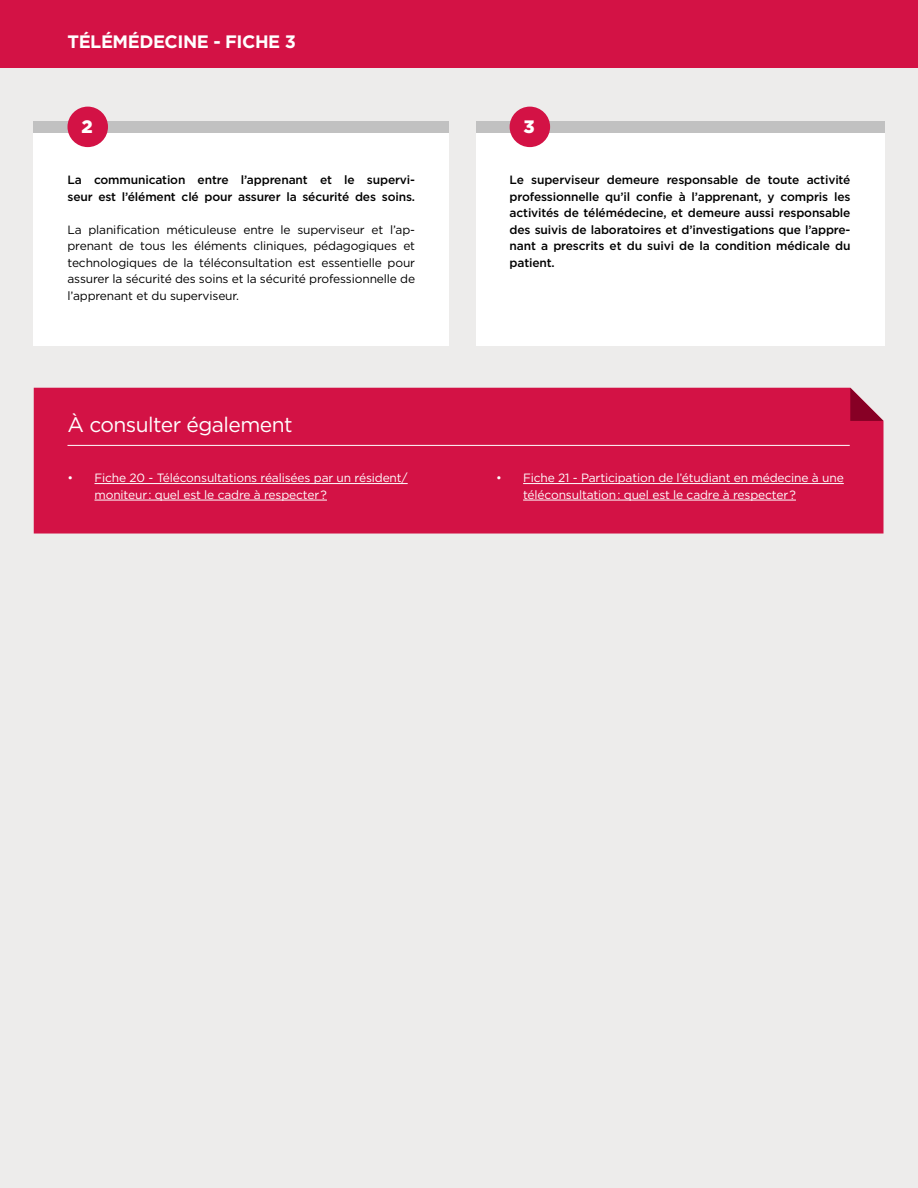
<style>
.page{position:relative;width:918px;height:1188px;background:#edeceb}
.page>*{position:absolute;margin:0;border:0;box-sizing:border-box;transform-origin:0 0}
.Section_Ligne_blanch{font:21px "Gotham";letter-spacing:-.025em;color:#fff}
.En-tête{font:700 18px "Gotham";letter-spacing:-.025em;color:#fff}
.Texte{font:900 18px "Gotham";color:#fff}
.LISTE_NIVEAU_1{font:500 12px/16.5px "Gotham";letter-spacing:-.01em;color:#000}
.LISTE_NIVEAU_1-2{font:12px/16.5px "Gotham";letter-spacing:-.01em;color:#000;text-align:justify}
.t1{font:12px/16.5px "Gotham";letter-spacing:-.01em;color:#fff}
</style>
<div class="page">
<div style="left:34px;top:388px;width:850px;height:146px;background:#d31245"></div>
<svg style="left:850px;top:388px;width:34px;height:33px"></svg>
<hr style="left:94px;top:483px;width:314px;height:1px;background:#fff">
<hr style="left:94px;top:500px;width:233px;height:1px;background:#fff">
<hr style="left:523px;top:483px;width:321px;height:1px;background:#fff">
<hr style="left:523px;top:500px;width:273px;height:1px;background:#fff">
<div style="left:34px;top:121px;width:415px;height:225px;background:#fff"></div>
<div style="left:34px;top:121px;width:415px;height:11px;background:#c1c1c1"></div>
<div style="left:68px;top:107px;width:40px;height:40px;background:#d31245;border-radius:50%"></div>
<div style="left:476px;top:122px;width:409px;height:224px;background:#fff"></div>
<div style="left:476px;top:121px;width:409px;height:11px;background:#c1c1c1"></div>
<div style="left:510px;top:107px;width:40px;height:40px;background:#d31245;border-radius:50%"></div>
<div style="left:0;top:0;width:918px;height:68px;background:#d31245"></div>
<hr style="left:68px;top:445px;width:782px;height:1px;background:#fff">
<p class="En-tête" style="left:68px;top:30px;width:230px">TÉLÉMÉDECINE - FICHE 3</p>
<p class="Texte" style="left:81px;top:114px;width:13px">2</p>
<p class="LISTE_NIVEAU_1" style="left:68px;top:171px;width:349px">La communication entre l’apprenant et le supervi&shy;seur est l’élément clé pour assurer la sécurité des soins.</p>
<p class="LISTE_NIVEAU_1-2" style="left:68px;top:221px;width:349px">La planification méticuleuse entre le superviseur et l’ap&shy;prenant de tous les éléments cliniques, pédagogiques et technologiques de la téléconsultation est essentielle pour assurer la sécurité des soins et la sécurité professionnelle de l’apprenant et du superviseur.</p>
<p class="Section_Ligne_blanch" style="left:68px;top:411px;width:227px">À consulter également</p>
<p class="Texte" style="left:524px;top:114px;width:13px">3</p>
<p class="LISTE_NIVEAU_1" style="left:510px;top:171px;width:342px;text-align:justify">Le superviseur demeure responsable de toute activité professionnelle qu’il confie à l’apprenant, y compris les activités de télémédecine, et demeure aussi responsable des suivis de laboratoires et d’investigations que l’appre&shy;nant a prescrits et du suivi de la condition médicale du patient.</p>
<p class="t1" style="left:94px;top:470px;width:315px;text-indent:-27px">• Fiche 20 - Téléconsultations réalisées par un résident/ moniteur : quel est le cadre à respecter ?</p>
<p class="t1" style="left:523px;top:470px;width:322px;text-indent:-27px">• Fiche 21 - Participation de l’étudiant en médecine à une téléconsultation : quel est le cadre à respecter ?</p>
</div>
